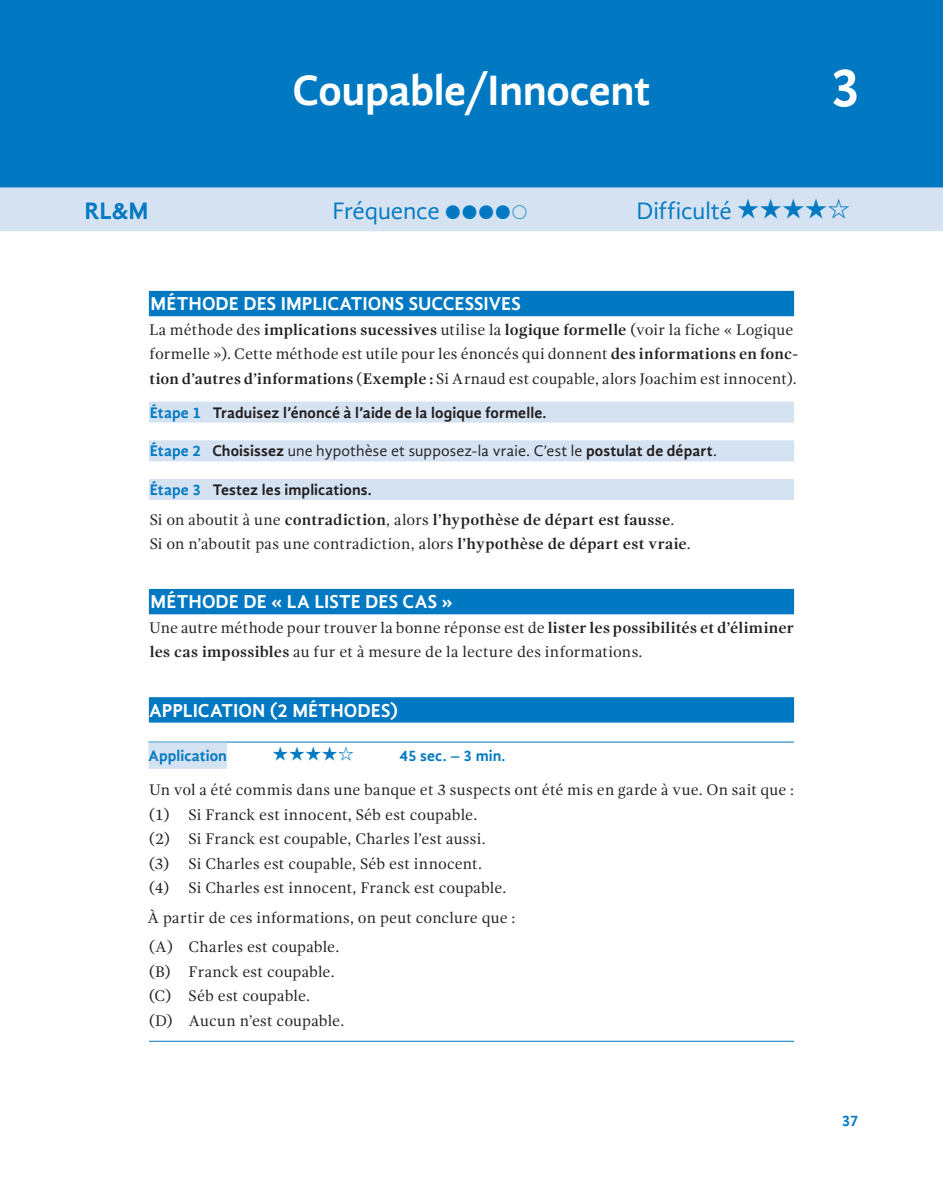
<style>
.page{position:relative;width:943px;height:1191px;background:#fff}
.page>*{position:absolute;margin:0;border:0;box-sizing:border-box;transform-origin:0 0}
.t1{font:700 56px "Gandhi Sans";color:#fff}
.t2{font:700 43.75px "Gandhi Sans";letter-spacing:-.01em;color:#fff}
.t3{font:24.5px "Gandhi Sans";letter-spacing:-.005em;color:#0079c2}
.t4{font:700 24.5px "Gandhi Sans";color:#0079c2}
.t5{font:700 19.25px "Gandhi Sans";color:#fff}
.t6{font:15.75px/24.5px "Gandhi Serif";letter-spacing:.01em;color:#231f20}
.t7{font:700 15.75px/24.5px "Gandhi Serif";letter-spacing:.015em;color:#231f20}
.t8{font:700 15.75px "Gandhi Sans";letter-spacing:.01em;color:#231f20}
.t9{font:15.75px "Gandhi Sans";letter-spacing:.01em;color:#231f20}
.t10{font:700 15.75px "Gandhi Sans";letter-spacing:.005em;color:#0079c2}
.s1{font-weight:700}
.s2{color:#0079c2}
.s3{font-weight:700;color:#0079c2}
.s4{font-weight:400}
</style>
<div class="page">
<div style="left:0;top:0;width:943px;height:190px;background:#0079c2"></div>
<div style="left:0;top:187px;width:943px;height:44px;background:#d4e2f2"></div>
<div style="left:149px;top:291px;width:645px;height:25px;background:#0079c2"></div>
<div style="left:149px;top:401px;width:645px;height:21px;background:#d4e2f2"></div>
<div style="left:149px;top:440px;width:645px;height:21px;background:#d4e2f2"></div>
<div style="left:149px;top:479px;width:645px;height:21px;background:#d4e2f2"></div>
<div style="left:149px;top:589px;width:645px;height:25px;background:#0079c2"></div>
<div style="left:149px;top:697px;width:645px;height:25px;background:#0079c2"></div>
<hr style="left:148px;top:741px;width:646px;height:1px;background:#0079c2">
<div style="left:148px;top:742px;width:79px;height:27px;background:#d4e2f2"></div>
<hr style="left:149px;top:1040px;width:645px;height:1px;background:#0079c2">
<h2 class="t2" style="left:292px;top:65px;width:360px">Coupable/Innocent</h2>
<h1 class="t1" style="left:830px;top:55px;width:32px">3</h1>
<h3 class="t4" style="left:85px;top:196px;width:65px">RL&amp;M</h3>
<h3 class="t3" style="left:332px;top:196px;width:109px">Fréquence</h3>
<h3 class="t3" style="left:636px;top:196px;width:97px">Difficulté</h3>
<p class="t5" style="left:151px;top:293px;width:372px">MÉTHODE DES IMPLICATIONS SUCCESSIVES</p>
<p class="t6" style="left:149px;top:317px;width:650px">La méthode des <span class="s1">implications sucessives</span> utilise la <span class="s1">logique formelle</span> (voir la fiche « Logique formelle »). Cette méthode est utile pour les énoncés qui donnent <span class="s1">des informations en fonc&shy;tion d’autres d’informations</span> (<span class="s1">Exemple :</span> Si Arnaud est coupable, alors Joachim est innocent).</p>
<p class="t8" style="left:150px;top:403px;width:398px"><span class="s2">Étape 1</span> Traduisez l’énoncé à l’aide de la logique formelle.</p>
<p class="t9" style="left:150px;top:442px;width:568px"><span class="s3">Étape 2</span> <span class="s1">Choisissez</span> une hypothèse et supposez-la vraie. C’est le <span class="s1">postulat de départ</span>.</p>
<p class="t8" style="left:150px;top:481px;width:223px"><span class="s2">Étape 3</span> Testez les implications.</p>
<p class="t7" style="left:150px;top:507px;width:542px"><span class="s4">Si on aboutit à une</span> contradiction<span class="s4">, alors</span> l’hypothèse de départ est fausse<span class="s4">.<br>Si on n’aboutit pas une contradiction, alors</span> l’hypothèse de départ est vraie<span class="s4">.</span></p>
<p class="t5" style="left:151px;top:591px;width:304px">MÉTHODE DE « LA LISTE DES CAS »</p>
<p class="t6" style="left:149px;top:615px;width:646px">Une autre méthode pour trouver la bonne réponse est de <span class="s1">lister les possibilités et d’éliminer les cas impossibles</span> au fur et à mesure de la lecture des informations.</p>
<p class="t5" style="left:149px;top:699px;width:250px">APPLICATION (2 MÉTHODES)</p>
<p class="t10" style="left:148px;top:746px;width:80px">Application</p>
<p class="t10" style="left:399px;top:746px;width:107px">45 sec. – 3 min.</p>
<p class="t6" style="left:149px;top:778px;width:646px">Un vol a été commis dans une banque et 3 suspects ont été mis en garde à vue. On sait que : (1) Si Franck est innocent, Séb est coupable.<br>(2) Si Franck est coupable, Charles l’est aussi.<br>(3) Si Charles est coupable, Séb est innocent.<br>(4) Si Charles est innocent, Franck est coupable.</p>
<p class="t6" style="left:147px;top:903px;width:369px;line-height:29.4px">À partir de ces informations, on peut conclure que : (A) Charles est coupable.</p>
<p class="t6" style="left:149px;top:959px;width:197px">(B) Franck est coupable. (C) Séb est coupable.<br>(D) Aucun n’est coupable.</p>
<p class="t10" style="left:841px;top:1112px;width:18px">37</p>
</div>
